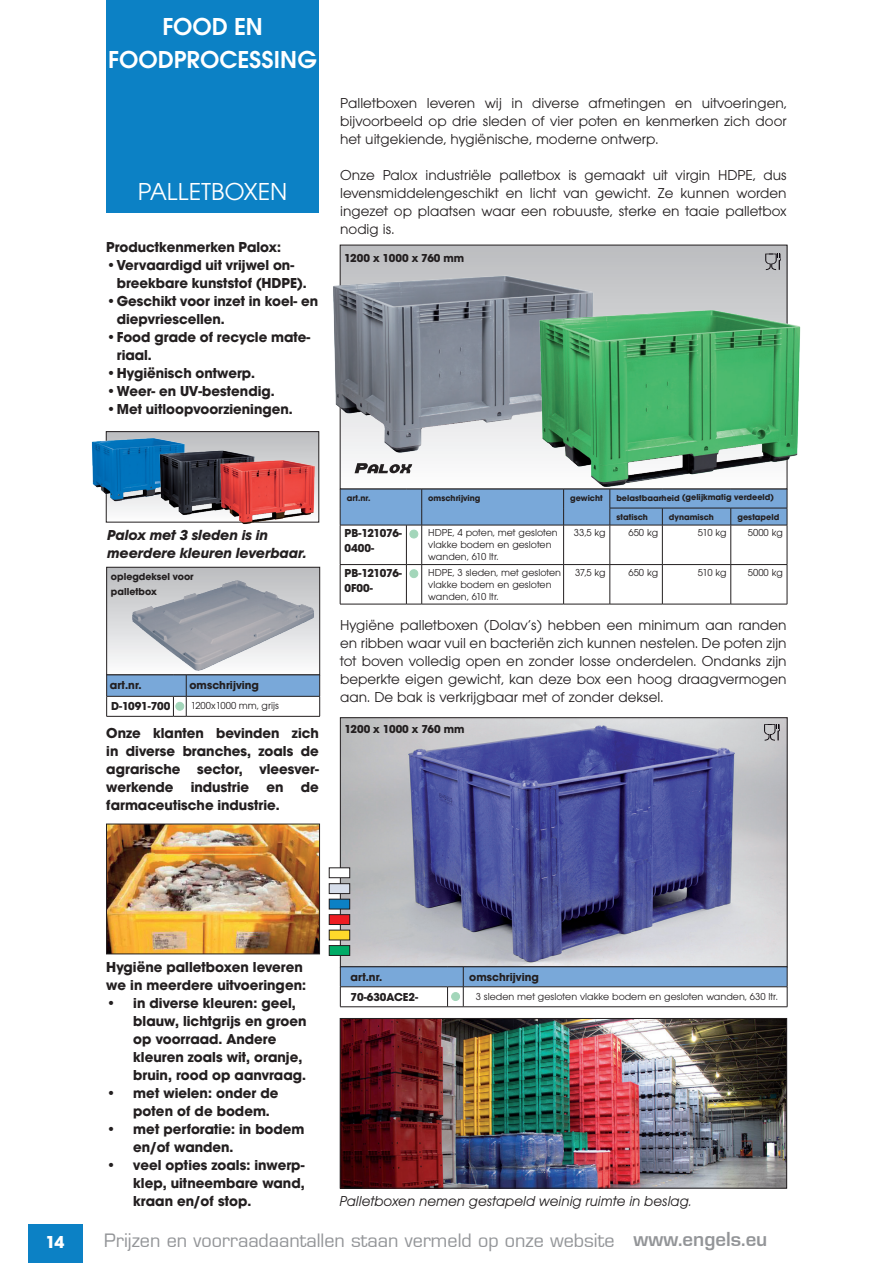
<style>
.page{position:relative;width:893px;height:1263px;background:#fff}
.page>*{position:absolute;margin:0;border:0;box-sizing:border-box;transform-origin:0 0}
.t1{font:600 25.5px/33px "Avant Garde Gothic Itc T";color:#fff;text-align:center}
.t2{font:25.5px "Avant Garde Gothic Itc T";color:#fff}
.t3{font:18px "Eurostile";color:#939598}
.t4{font:700 18px "Avant Garde Gothic Itc T";color:#fff}
.t5{font:700 15px/18px "Avant Garde Gothic Itc T";color:#231f20}
.t6{font:15px/18px "Avant Garde Gothic Itc T";color:#231f20;text-align:justify}
.t7{font:italic 15px "Avant Garde Gothic Itc T";color:#231f20}
.t8{font:italic 700 15px/18px "Avant Garde Gothic Itc T";color:#231f20}
.t9{font:700 12px/14.4px "Avant Garde Gothic Itc T";color:#231f20}
.t10{font:10.5px/12px "Avant Garde Gothic Itc T";color:#231f20}
.t11{font:700 10.5px/15px "Avant Garde Gothic Itc T";color:#231f20}
.t12{font:700 9px/19.6px "Avant Garde Gothic Itc T";color:#231f20}
.s1{font-weight:700;font-size:21px}
</style>
<div class="page">
<div style="left:28px;top:1224px;width:54px;height:39px;background:#0c81c5"></div>
<img style="left:342px;top:719px;width:443px;height:246px">
<div style="left:106px;top:0;width:213px;height:213px;background:#0c81c5"></div>
<img style="left:319px;top:252px;width:179px;height:227px">
<img style="left:498px;top:244px;width:303px;height:245px">
<svg style="left:355px;top:463px;width:57px;height:10px"></svg>
<svg style="left:765px;top:254px;width:16px;height:16px"></svg>
<svg style="left:340px;top:489px;width:448px;height:116px"></svg>
<hr style="left:422px;top:604px;width:142px;height:1px;background:#231f20">
<hr style="left:564px;top:604px;width:46px;height:1px;background:#231f20">
<hr style="left:610px;top:604px;width:52px;height:1px;background:#231f20">
<hr style="left:662px;top:604px;width:69px;height:1px;background:#231f20">
<hr style="left:731px;top:604px;width:56px;height:1px;background:#231f20">
<div style="left:410px;top:530px;width:8px;height:8px;background:#a3d6ba;border-radius:50%"></div>
<div style="left:410px;top:530px;width:8px;height:8px;border:1px solid #a3d6ba;border-radius:50%"></div>
<div style="left:410px;top:570px;width:8px;height:8px;background:#a3d6ba;border-radius:50%"></div>
<div style="left:410px;top:569px;width:8px;height:9px;border:1px solid #a3d6ba;border-radius:50%"></div>
<img style="left:91px;top:431px;width:49px;height:79px">
<img style="left:140px;top:431px;width:52px;height:92px">
<img style="left:192px;top:431px;width:126px;height:94px">
<svg style="left:764px;top:724px;width:15px;height:17px"></svg>
<div style="left:329px;top:899px;width:21px;height:10px;background:#0c81c5"></div>
<div style="left:329px;top:899px;width:21px;height:10px;border:1px solid #231f20"></div>
<div style="left:329px;top:915px;width:21px;height:9px;background:#ee1d23"></div>
<div style="left:329px;top:914px;width:21px;height:11px;border:1px solid #231f20"></div>
<div style="left:329px;top:884px;width:21px;height:9px;background:#d7deeb"></div>
<div style="left:329px;top:883px;width:21px;height:11px;border:1px solid #231f20"></div>
<div style="left:329px;top:868px;width:21px;height:10px;background:#fff"></div>
<div style="left:329px;top:867px;width:21px;height:11px;border:1px solid #231f20"></div>
<div style="left:329px;top:930px;width:21px;height:10px;background:#ffd92b"></div>
<div style="left:329px;top:945px;width:21px;height:10px;background:#00ab66"></div>
<div style="left:329px;top:945px;width:21px;height:11px;border:1px solid #231f20"></div>
<svg style="left:340px;top:966px;width:448px;height:41px"></svg>
<hr style="left:463px;top:1006px;width:324px;height:1px;background:#231f20">
<div style="left:452px;top:992px;width:8px;height:8px;background:#a3d6ba;border-radius:50%"></div>
<div style="left:451px;top:992px;width:9px;height:9px;border:1px solid #a3d6ba;border-radius:50%"></div>
<img style="left:342px;top:1020px;width:443px;height:166px">
<div style="left:340px;top:1018px;width:447px;height:170px;border:1px solid #231f20"></div>
<img style="left:108px;top:826px;width:210px;height:126px">
<div style="left:106px;top:824px;width:214px;height:130px;border:1px solid #231f20"></div>
<div style="left:107px;top:567px;width:213px;height:108px;background:linear-gradient(to bottom,#bbbcbf,#fbfcfc)"></div>
<div style="left:106px;top:567px;width:214px;height:108px;border:1px solid #231f20"></div>
<svg style="left:106px;top:675px;width:214px;height:42px"></svg>
<hr style="left:186px;top:716px;width:134px;height:1px;background:#231f20">
<img style="left:126px;top:571px;width:189px;height:103px">
<div style="left:176px;top:702px;width:8px;height:8px;background:#a3d6ba;border-radius:50%"></div>
<div style="left:176px;top:702px;width:8px;height:8px;border:1px solid #a3d6ba;border-radius:50%"></div>
<h1 class="t1" style="left:108px;top:10px;width:210px">FOOD EN<br>FOODPROCESSING</h1>
<h1 class="t2" style="left:138px;top:176px;width:151px">PALLETBOXEN</h1>
<p class="t5" style="left:106px;top:238px;width:176px">Productkenmerken Palox:</p>
<p class="t5" style="left:117px;top:256px;width:192px;text-indent:-11px">•Vervaardigd uit vrijwel on&shy;breekbare kunststof (HDPE).</p>
<p class="t5" style="left:117px;top:292px;width:203px;text-indent:-11px">•Geschikt voor inzet in koel- en diepvriescellen.</p>
<p class="t5" style="left:117px;top:328px;width:195px;text-indent:-11px">•Food grade of recycle mate&shy;riaal.</p>
<p class="t5" style="left:106px;top:364px;width:151px">•Hygiënisch ontwerp.</p>
<p class="t5" style="left:106px;top:382px;width:170px">•Weer- en UV-bestendig.</p>
<p class="t5" style="left:106px;top:400px;width:188px">•Met uitloopvoorzieningen.</p>
<p class="t6" style="left:340px;top:94px;width:448px">Palletboxen leveren wij in diverse afmetingen en uitvoeringen, bijvoorbeeld op drie sleden of vier poten en kenmerken zich door het uitgekiende, hygiënische, moderne ontwerp.</p>
<p class="t6" style="left:340px;top:166px;width:448px">Onze Palox industriële palletbox is gemaakt uit virgin HDPE, dus levensmiddelengeschikt en licht van gewicht. Ze kunnen worden ingezet op plaatsen waar een robuuste, sterke en taaie palletbox nodig is.</p>
<p class="t9" style="left:344px;top:250px;width:122px">1200 x 1000 x 760 mm</p>
<p class="t8" style="left:107px;top:526px;width:201px">Palox met 3 sleden is in meerdere kleuren leverbaar.</p>
<p class="t11" style="left:111px;top:568px;width:84px">oplegdeksel voor palletbox</p>
<p class="t9" style="left:110px;top:677px;width:33px">art.nr.</p>
<p class="t9" style="left:189px;top:677px;width:71px">omschrijving</p>
<p class="t9" style="left:111px;top:699px;width:61px">D-1091-700</p>
<p class="t10" style="left:191px;top:700px;width:90px">1200x1000 mm, grijs</p>
<p class="t5" style="left:106px;top:724px;width:214px;text-align:justify">Onze klanten bevinden zich in diverse branches, zoals de agrarische sector, vleesver&shy;werkende industrie en de farmaceutische industrie.</p>
<p class="t12" style="left:347px;top:488px;width:25px">art.nr.</p>
<p class="t12" style="left:428px;top:488px;width:54px">omschrijving</p>
<p class="t12" style="left:570px;top:488px;width:34px">gewicht</p>
<p class="t12" style="left:616px;top:487px;width:159px">belastbaarheid (gelijkmatig verdeeld) statisch</p>
<p class="t12" style="left:669px;top:507px;width:47px">dynamisch</p>
<p class="t12" style="left:737px;top:507px;width:43px">gestapeld</p>
<p class="t9" style="left:345px;top:526px;width:59px">PB-121076-<br>0400-</p>
<p class="t10" style="left:428px;top:527px;width:131px">HDPE, 4 poten, met gesloten vlakke bodem en gesloten wanden, 610 ltr.</p>
<p class="t10" style="left:574px;top:527px;width:33px">33,5 kg</p>
<p class="t10" style="left:628px;top:527px;width:31px">650 kg</p>
<p class="t10" style="left:698px;top:527px;width:30px">510 kg</p>
<p class="t10" style="left:748px;top:527px;width:36px">5000 kg</p>
<p class="t9" style="left:345px;top:565px;width:59px;line-height:15px">PB-121076-<br>0F00-</p>
<p class="t10" style="left:428px;top:566px;width:134px">HDPE, 3 sleden, met gesloten vlakke bodem en gesloten wanden, 610 ltr.</p>
<p class="t10" style="left:575px;top:566px;width:32px">37,5 kg</p>
<p class="t10" style="left:628px;top:566px;width:31px">650 kg</p>
<p class="t10" style="left:698px;top:566px;width:30px">510 kg</p>
<p class="t10" style="left:748px;top:566px;width:36px">5000 kg</p>
<p class="t6" style="left:340px;top:616px;width:448px">Hygiëne palletboxen (Dolav’s) hebben een minimum aan randen en ribben waar vuil en bacteriën zich kunnen nestelen. De poten zijn tot boven volledig open en zonder losse onderdelen. Ondanks zijn beperkte eigen gewicht, kan deze box een hoog draagvermogen aan. De bak is verkrijgbaar met of zonder deksel.</p>
<p class="t9" style="left:344px;top:722px;width:122px">1200 x 1000 x 760 mm</p>
<p class="t5" style="left:106px;top:958px;width:201px">Hygiëne palletboxen leveren we in meerdere uitvoeringen:</p>
<p class="t5" style="left:133px;top:994px;width:175px;text-indent:-27px">• in diverse kleuren: geel, blauw, lichtgrijs en groen op voorraad. Andere kleuren zoals wit, oranje, bruin, rood op aanvraag.</p>
<p class="t5" style="left:133px;top:1084px;width:147px;text-indent:-27px">• met wielen: onder de poten of de bodem.</p>
<p class="t5" style="left:133px;top:1120px;width:173px;text-indent:-27px">• met perforatie: in bodem en/of wanden.</p>
<p class="t5" style="left:133px;top:1156px;width:173px;text-align:justify;text-indent:-27px">• veel opties zoals: inwerp&shy;klep, uitneembare wand, kraan en/of stop.</p>
<p class="t9" style="left:351px;top:969px;width:33px">art.nr.</p>
<p class="t9" style="left:469px;top:969px;width:71px">omschrijving</p>
<p class="t9" style="left:351px;top:989px;width:69px">70-630ACE2-</p>
<p class="t10" style="left:476px;top:990px;width:304px">3 sleden met gesloten vlakke bodem en gesloten wanden, 630 ltr.</p>
<p class="t7" style="left:339px;top:1192px;width:354px">Palletboxen nemen gestapeld weinig ruimte in beslag.</p>
<p class="t4" style="left:46px;top:1231px;width:20px">14</p>
<p class="t3" style="left:104px;top:1230px;width:665px">Prijzen en voorraadaantallen staan vermeld op onze website <span class="s1">www.engels.eu</span></p>
</div>
